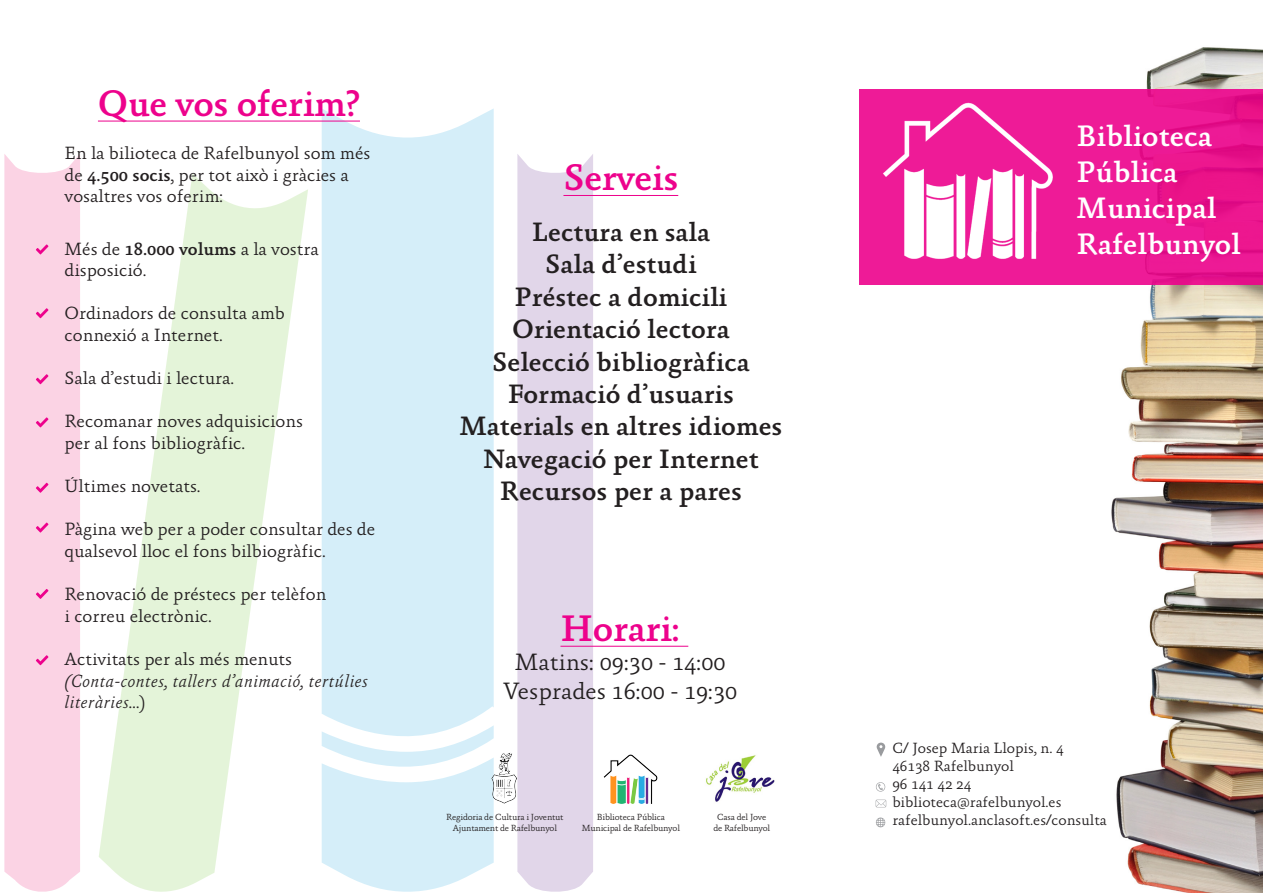
<style>
.page{position:relative;width:1263px;height:893px;background:#fff}
.page>*{position:absolute;margin:0;border:0;box-sizing:border-box;transform-origin:0 0}
.t1{font:500 37.5px "Absara";letter-spacing:-.01em;color:#ed028c}
.t2{font:500 30px "Absara";color:#fff}
.t3{font:500 27px "Absara";color:#231f20}
.t4{font:300 24px "Absara";color:#231f20}
.t5{font:300 18px/21.6px "Absara";color:#231f20}
.t6{font:italic 300 18px/21.6px "Absara";color:#231f20}
.t7{font:300 15px "Absara";color:#231f20}
.t8{font:300 9px "Absara";letter-spacing:-.02em;color:#231f20}
.s1{font-weight:500}
.s2{font-style:normal}
</style>
<div class="page">
<svg style="left:99px;top:174px;width:209px;height:718px;fill:#e4f4d9"></svg>
<div style="left:4px;top:154px;width:76px;height:738px;background:#fbd3e4"></div>
<div style="left:517px;top:154px;width:76px;height:738px;background:#e1d6e9"></div>
<svg style="left:322px;top:759px;width:172px;height:133px"></svg>
<div style="left:322px;top:108px;width:172px;height:651px;background:#d5eef9"></div>
<img style="left:1111px;top:47px;width:152px;height:846px">
<hr style="left:560px;top:646px;width:128px;height:1px;background:#ed028c">
<hr style="left:98px;top:121px;width:262px;height:1px;background:#ed028c">
<svg style="left:876px;top:742px;width:10px;height:15px"></svg>
<svg style="left:876px;top:782px;width:9px;height:10px"></svg>
<svg style="left:876px;top:800px;width:10px;height:7px"></svg>
<svg style="left:876px;top:818px;width:9px;height:9px"></svg>
<svg style="left:859px;top:89px;width:404px;height:196px;background:#ea158f"></svg>
<img style="left:485px;top:752px;width:39px;height:53px">
<img style="left:603px;top:754px;width:55px;height:50px">
<img style="left:706px;top:755px;width:69px;height:47px">
<svg style="left:36px;top:244px;width:12px;height:10px"></svg>
<svg style="left:36px;top:308px;width:12px;height:10px"></svg>
<svg style="left:36px;top:374px;width:12px;height:10px"></svg>
<svg style="left:36px;top:417px;width:12px;height:10px"></svg>
<svg style="left:36px;top:589px;width:12px;height:10px"></svg>
<svg style="left:36px;top:655px;width:12px;height:10px"></svg>
<svg style="left:36px;top:523px;width:12px;height:9px"></svg>
<svg style="left:36px;top:483px;width:12px;height:10px"></svg>
<hr style="left:563px;top:195px;width:115px;height:1px;background:#ed028c">
<img style="left:859px;top:69px;width:307px;height:198px">
<p class="t1" style="left:98px;top:82px;width:264px">Que vos oferim?</p>
<p class="t5" style="left:65px;top:143px;width:307px">En la bilioteca de Rafelbunyol som més de <span class="s1">4.500 socis</span>, per tot això i gràcies a vosaltres vos oferim:</p>
<p class="t2" style="left:1076px;top:118px;width:137px">Biblioteca</p>
<p class="t2" style="left:1076px;top:154px;width:103px">Pública</p>
<p class="t2" style="left:1076px;top:190px;width:141px">Municipal</p>
<p class="t1" style="left:563px;top:156px;width:116px">Serveis</p>
<p class="t3" style="left:532px;top:216px;width:180px">Lectura en sala</p>
<p class="t3" style="left:545px;top:249px;width:153px">Sala d’estudi</p>
<p class="t3" style="left:515px;top:281px;width:214px">Préstec a domicili</p>
<p class="t3" style="left:512px;top:313px;width:219px">Orientació lectora</p>
<p class="t3" style="left:492px;top:346px;width:259px">Selecció bibliogràfica</p>
<p class="t3" style="left:508px;top:378px;width:227px">Formació d’usuaris</p>
<p class="t3" style="left:459px;top:411px;width:324px">Materials en altres idiomes</p>
<p class="t3" style="left:483px;top:443px;width:277px">Navegació per Internet</p>
<p class="t3" style="left:500px;top:475px;width:243px">Recursos per a pares</p>
<p class="t5" style="left:65px;top:238px;width:256px">Més de <span class="s1">18.000 volums</span> a la vostra</p>
<p class="t2" style="left:1076px;top:226px;width:166px">Rafelbunyol</p>
<p class="t5" style="left:65px;top:260px;width:83px">disposició.</p>
<p class="t5" style="left:65px;top:303px;width:222px">Ordinadors de consulta amb</p>
<p class="t5" style="left:65px;top:324px;width:160px">connexió a Internet.</p>
<p class="t5" style="left:65px;top:368px;width:171px">Sala d’estudi i lectura.</p>
<p class="t5" style="left:65px;top:411px;width:240px">Recomanar noves adquisicions</p>
<p class="t5" style="left:65px;top:432px;width:182px">per al fons bibliogràfic.</p>
<p class="t5" style="left:65px;top:476px;width:138px">Últimes novetats.</p>
<p class="t5" style="left:65px;top:519px;width:312px">Pàgina web per a poder consultar des de</p>
<p class="t5" style="left:65px;top:540px;width:263px">qualsevol lloc el fons bilbiogràfic.</p>
<p class="t5" style="left:65px;top:584px;width:263px">Renovació de préstecs per telèfon</p>
<p class="t5" style="left:65px;top:605px;width:149px">i correu electrònic.</p>
<p class="t5" style="left:65px;top:648px;width:229px">Activitats per als més menuts</p>
<p class="t6" style="left:65px;top:670px;width:305px">(Conta-contes, tallers d’animació, tertúlies literàries...<span class="s2">)</span></p>
<p class="t1" style="left:560px;top:607px;width:121px">Horari:</p>
<p class="t4" style="left:515px;top:648px;width:212px">Matins: 09:30 - 14:00</p>
<p class="t4" style="left:503px;top:677px;width:236px">Vesprades 16:00 - 19:30</p>
<p class="t8" style="left:446px;top:812px;width:119px">Regidoria de Cultura i Joventut</p>
<p class="t8" style="left:453px;top:823px;width:106px">Ajuntament de Rafelbunyol</p>
<p class="t8" style="left:597px;top:812px;width:70px">Biblioteca Pública</p>
<p class="t8" style="left:582px;top:823px;width:100px">Municipal de Rafelbunyol</p>
<p class="t8" style="left:717px;top:812px;width:51px">Casa del Jove</p>
<p class="t8" style="left:713px;top:823px;width:58px">de Rafelbunyol</p>
<p class="t7" style="left:892px;top:739px;width:173px">C/ Josep Maria Llopis, n. 4</p>
<p class="t7" style="left:892px;top:757px;width:123px">46138 Rafelbunyol</p>
<p class="t7" style="left:892px;top:775px;width:80px">96 141 42 24</p>
<p class="t7" style="left:892px;top:793px;width:171px">biblioteca@rafelbunyol.es</p>
<p class="t7" style="left:892px;top:811px;width:216px">rafelbunyol.anclasoft.es/consulta</p>
</div>
